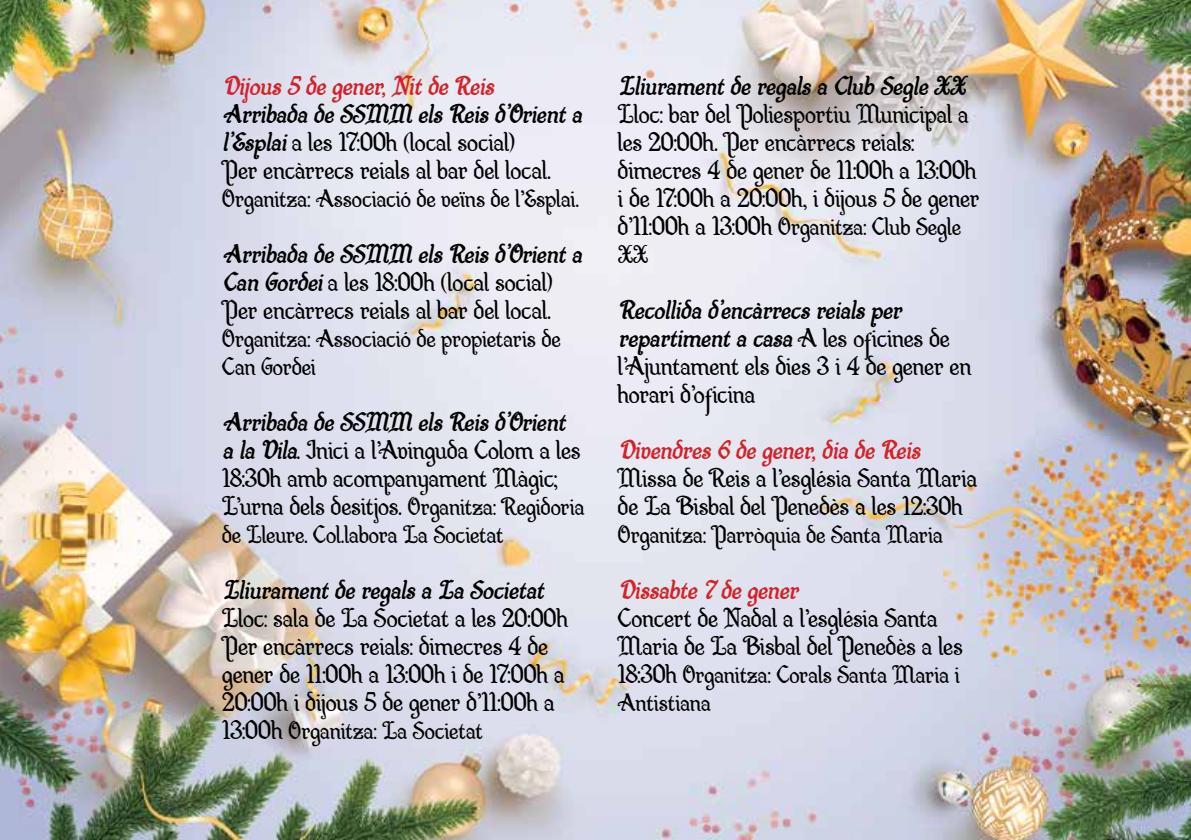
<style>
.page{position:relative;width:1191px;height:840px;background:#fff}
.page>*{position:absolute;margin:0;border:0;box-sizing:border-box;transform-origin:0 0}
.t1{font:30px/28px "Quill Sword";color:#000}
.t2{font:italic 700 30px "Quill Sword";letter-spacing:.005em;color:#d2232a}
.t3{font:italic 700 30px "Quill Sword";color:#000}
.t4{font:28px/28px "Quill Sword";color:#000}
.s1{font-weight:700;font-style:italic}
.s2{font-size:28px}
.s3{font-size:30px}
</style>
<div class="page">
<img style="left:0;top:0;width:1191px;height:839px">
<p class="t2" style="left:222px;top:71px;width:272px">Dijous 5 de gener, Nit de Reis</p>
<p class="t1" style="left:222px;top:103px;width:361px"><span class="s1">Arribada de SSMM els Reis d’Orient a l’Esplai</span> a les 17:00h (local social)<br>Per encàrrecs reials al bar del local.</p>
<p class="t4" style="left:222px;top:188px;width:358px">Organitza: Associació de veïns de l’Esplai.</p>
<p class="t1" style="left:222px;top:243px;width:361px"><span class="s1">Arribada de SSMM els Reis d’Orient a<br>Can Gordei</span> a les 18:00h (local social)<br>Per encàrrecs reials al bar del local.</p>
<p class="t4" style="left:222px;top:328px;width:340px">Organitza: Associació de propietaris de<br>Can Gordei</p>
<p class="t1" style="left:222px;top:411px;width:364px"><span class="s1">Arribada de SSMM els Reis d’Orient<br>a la Vila</span>. Inici a l’Avinguda Colom a les 18:30h amb acompanyament Màgic; L’urna dels desitjos. <span class="s2">Organitza: Regidoria</span></p>
<p class="t4" style="left:222px;top:524px;width:283px">de Lleure. Col.labora La Societat</p>
<p class="t3" style="left:222px;top:575px;width:323px">Lliurament de regals a La Societat</p>
<p class="t1" style="left:222px;top:607px;width:347px">Lloc: sala de La Societat a les 20:00h Per encàrrecs reials: dimecres 4 de gener de 11:00h a 13:00h i de 17:00h a 20:00h i dijous 5 de gener d’11:00h a</p>
<p class="t4" style="left:222px;top:720px;width:262px"><span class="s3">13:00h</span> Organitza: La Societat</p>
<p class="t3" style="left:618px;top:71px;width:348px">Lliurament de regals a Club Segle XX</p>
<p class="t1" style="left:618px;top:103px;width:363px">Lloc: bar del Poliesportiu Municipal a les 20:00h. Per encàrrecs reials: dimecres 4 de gener de 11:00h a 13:00h i de 17:00h a 20:00h, i dijous 5 de gener</p>
<p class="t4" style="left:618px;top:216px;width:344px"><span class="s3">d’11:00h a 13:00h</span> Organitza: Club Segle<br>XX</p>
<p class="t1" style="left:618px;top:299px;width:355px"><span class="s1">Recollida d’encàrrecs reials per repartiment a casa</span> A les oficines de l’Ajuntament els dies 3 i 4 de gener en horari d’oficina</p>
<p class="t2" style="left:618px;top:435px;width:303px">Divendres 6 de gener, dia de Reis</p>
<p class="t1" style="left:618px;top:467px;width:361px">Missa de Reis a l’església Santa Maria de La Bisbal del Penedès a les 12:30h</p>
<p class="t4" style="left:618px;top:524px;width:326px">Organitza: Parròquia de Santa Maria</p>
<p class="t2" style="left:618px;top:575px;width:181px">Dissabte 7 de gener</p>
<p class="t1" style="left:618px;top:607px;width:346px">Concert de Nadal a l’església Santa<br>Maria de La Bisbal del Penedès a les</p>
<p class="t4" style="left:618px;top:664px;width:343px"><span class="s3">18:30h</span> Organitza: Corals Santa Maria i<br>Antistiana</p>
</div>
